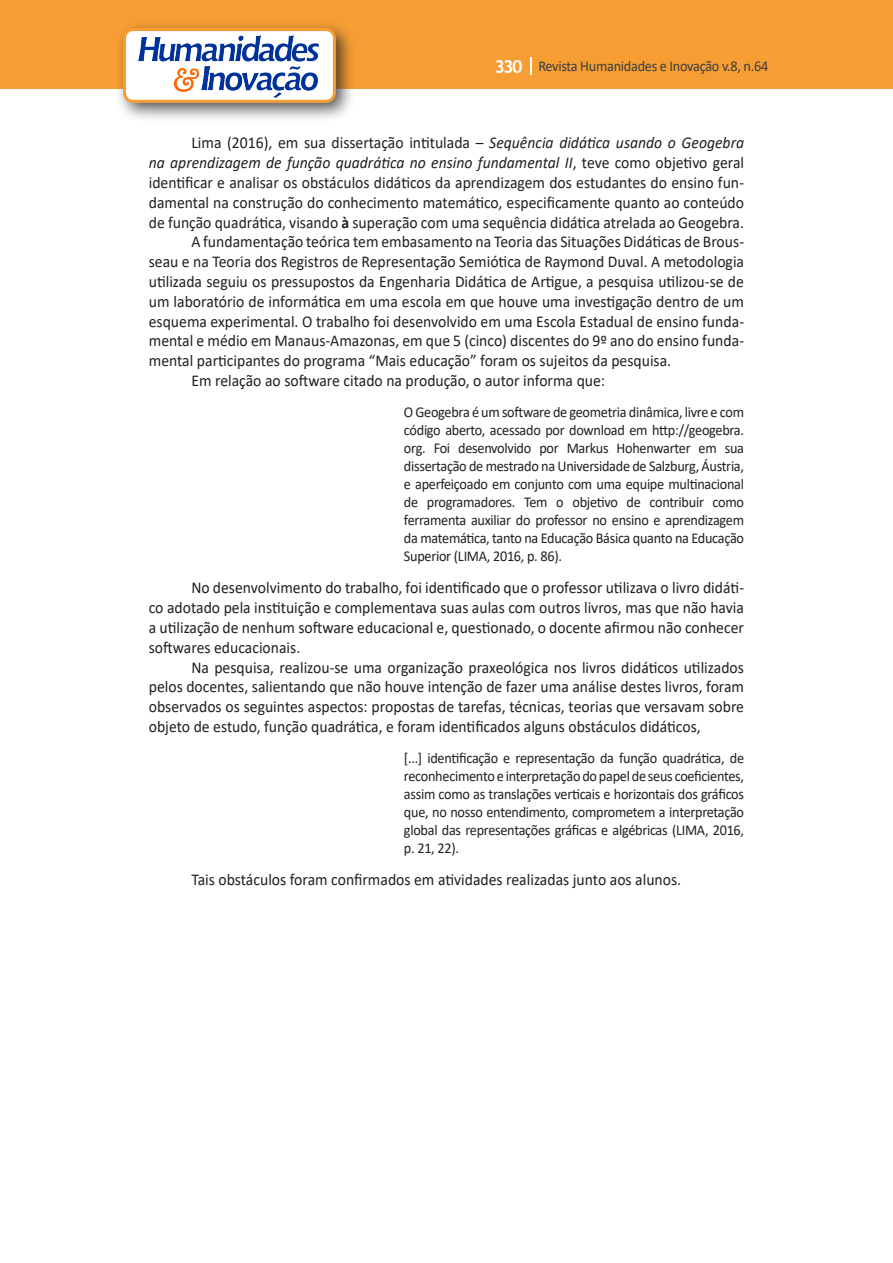
<style>
.page{position:relative;width:893px;height:1263px;background:#fff}
.page>*{position:absolute;margin:0;border:0;box-sizing:border-box;transform-origin:0 0}
.Texto{font:16.5px/19.8px "Calibri";color:#231f20;text-align:justify;scale:.95 1}
.citacao{font:15px/18px "Calibri";letter-spacing:-.02em;color:#231f20;text-align:justify;scale:.95 1}
.t1{font:15px "Calibri";letter-spacing:-.02em;color:#3e3e3f;scale:.95 1}
.s1{font-family:"Trebuchet MS";font-weight:700;font-size:18px;color:#fff}
.s2{font-style:italic}
.s3{font-weight:700}
</style>
<div class="page">
<div style="left:0;top:0;width:893px;height:88px;background:#f69e34"></div>
<svg style="left:530px;top:57px;width:2px;height:18px"></svg>
<div style="left:115px;top:20px;width:241px;height:103px;background:#231f20;opacity:.75"></div>
<div style="left:125px;top:30px;width:209px;height:71px;background:#fff;border-radius:9px"></div>
<img style="left:138px;top:35px;width:181px;height:62px">
<div style="left:123px;top:28px;width:213px;height:75px;border:3px solid #f69e34;border-radius:9px"></div>
<p class="t1" style="left:495px;top:56px;width:290px"><span class="s1">330</span> Revista Humanidades e Inovação v.8, n.64</p>
<p class="Texto" style="left:149px;top:133px;width:628px;text-indent:43px">Lima (2016), em sua dissertação intitulada – <span class="s2">Sequência didática usando o Geogebra na aprendizagem de função quadrática no ensino fundamental II</span>, teve como objetivo geral identificar e analisar os obstáculos didáticos da aprendizagem dos estudantes do ensino fun&shy;damental na construção do conhecimento matemático, especificamente quanto ao conteúdo de função quadrática, visando <span class="s3">à</span> superação com uma sequência didática atrelada ao Geogebra.</p>
<p class="Texto" style="left:149px;top:232px;width:628px;text-indent:43px">A fundamentação teórica tem embasamento na Teoria das Situações Didáticas de Brous&shy;seau e na Teoria dos Registros de Representação Semiótica de Raymond Duval. A metodologia utilizada seguiu os pressupostos da Engenharia Didática de Artigue, a pesquisa utilizou-se de um laboratório de informática em uma escola em que houve uma investigação dentro de um esquema experimental. O trabalho foi desenvolvido em uma Escola Estadual de ensino funda&shy;mental e médio em Manaus-Amazonas, em que 5 (cinco) discentes do 9º ano do ensino funda&shy;mental participantes do programa “Mais educação” foram os sujeitos da pesquisa.</p>
<p class="Texto" style="left:191px;top:370px;width:437px">Em relação ao software citado na produção, o autor informa que:</p>
<p class="citacao" style="left:404px;top:402px;width:360px">O Geogebra é um software de geometria dinâmica, livre e com código aberto, acessado por download em http://geogebra. org. Foi desenvolvido por Markus Hohenwarter em sua dissertação de mestrado na Universidade de Salzburg, Áustria, e aperfeiçoado em conjunto com uma equipe multinacional de programadores. Tem o objetivo de contribuir como ferramenta auxiliar do professor no ensino e aprendizagem da matemática, tanto na Educação Básica quanto na Educação Superior (LIMA, 2016, p. 86).</p>
<p class="Texto" style="left:149px;top:578px;width:628px;text-indent:43px">No desenvolvimento do trabalho, foi identificado que o professor utilizava o livro didáti&shy;co adotado pela instituição e complementava suas aulas com outros livros, mas que não havia a utilização de nenhum software educacional e, questionado, o docente afirmou não conhecer softwares educacionais.</p>
<p class="Texto" style="left:149px;top:657px;width:628px;text-indent:43px">Na pesquisa, realizou-se uma organização praxeológica nos livros didáticos utilizados pelos docentes, salientando que não houve intenção de fazer uma análise destes livros, foram observados os seguintes aspectos: propostas de tarefas, técnicas, teorias que versavam sobre objeto de estudo, função quadrática, e foram identificados alguns obstáculos didáticos,</p>
<p class="citacao" style="left:404px;top:748px;width:360px">[...] identificação e representação da função quadrática, de reconhecimento e interpretação do papel de seus coeficientes, assim como as translações verticais e horizontais dos gráficos que, no nosso entendimento, comprometem a interpretação global das representações gráficas e algébricas (LIMA, 2016, p. 21, 22).</p>
<p class="Texto" style="left:191px;top:869px;width:517px">Tais obstáculos foram confirmados em atividades realizadas junto aos alunos.</p>
</div>
